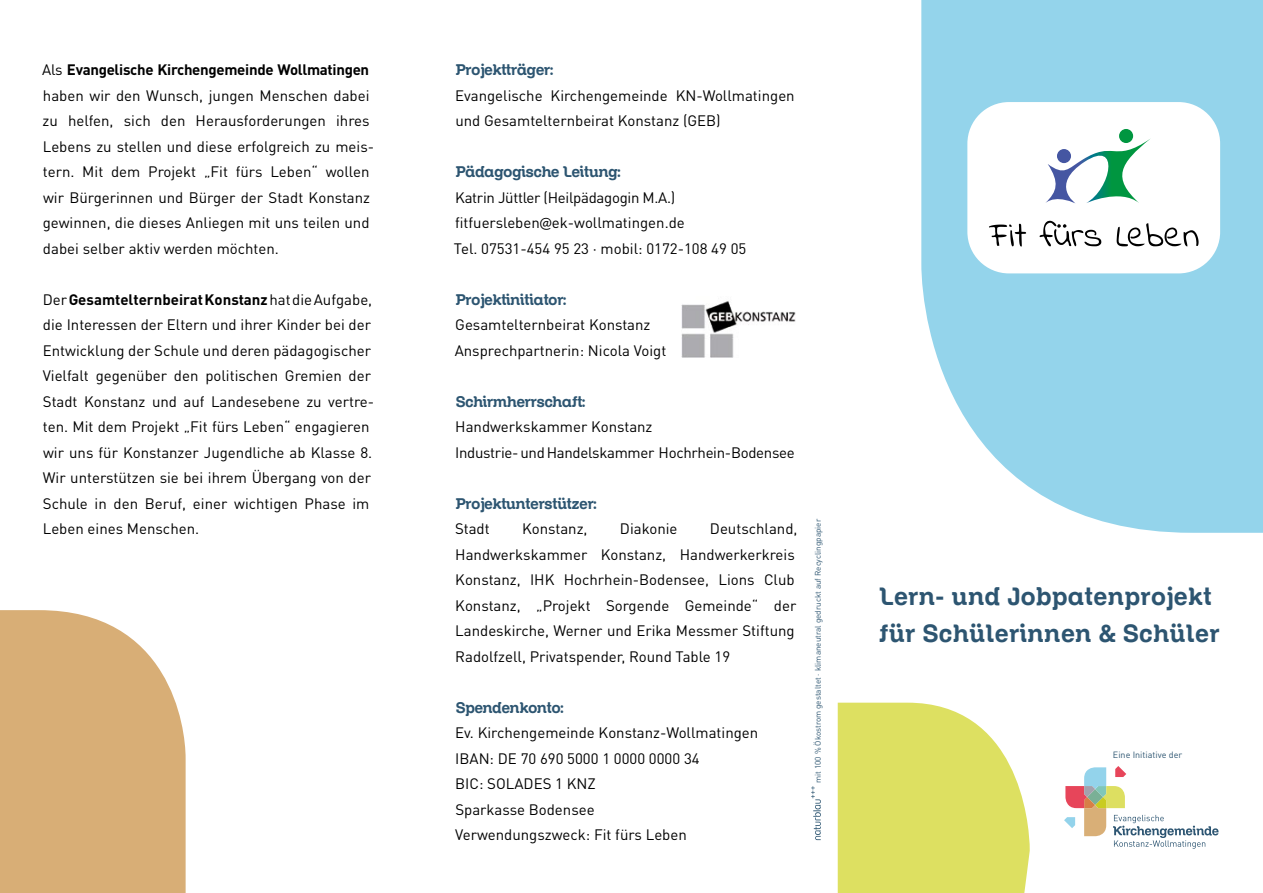
<style>
.page{position:relative;width:1263px;height:893px;background:#fff}
.page>*{position:absolute;margin:0;border:0;box-sizing:border-box;transform-origin:0 0}
.t1{font:24.3px "Zil Semi Slab";letter-spacing:.04em;color:#2d5571}
.Fließtext{font:15px/25.5px "DIN Pro";color:#000}
.Fließtext-2{font:15px "Zil Semi Slab";color:#2d5571}
.Fließtext-3{font:15px "DIN Pro";letter-spacing:-.02em;color:#000}
.t2{font:9px "DIN Pro";color:#2d5571}
.t3{font:8.1px "DIN Pro";color:#2d5571}
.s1{font-weight:700}
.s2{font-family:"Aleo"}
</style>
<div class="page">
<svg style="left:921px;top:0;width:342px;height:533px;background:#9fd8ed"></svg>
<img style="left:682px;top:301px;width:113px;height:56px">
<svg style="left:811px;top:786px;width:10px;height:54px"></svg>
<svg style="left:0;top:610px;width:186px;height:283px;background:#dbb481"></svg>
<svg style="left:1064px;top:766px;width:154px;height:83px"></svg>
<div style="left:967px;top:102px;width:253px;height:171px;background:#fff;border-radius:42px"></div>
<svg style="left:1045px;top:138px;width:106px;height:66px"></svg>
<div style="left:1057px;top:149px;width:14px;height:14px;background:#4556a2;border-radius:7px"></div>
<div style="left:1119px;top:129px;width:14px;height:14px;background:#009640;border-radius:7px"></div>
<svg style="left:989px;top:221px;width:209px;height:26px"></svg>
<svg style="left:838px;top:703px;width:192px;height:190px;background:#e0e270"></svg>
<p class="Fließtext" style="left:42px;top:56px;width:333px">Als <span class="s1">Evangelische Kirchengemeinde Wollmatingen </span>haben wir den Wunsch, jungen Menschen dabei zu helfen, sich den Herausforderungen ihres Lebens zu stellen und diese erfolgreich zu meis&shy;tern. Mit dem Projekt „Fit fürs Leben“ wollen wir Bürgerinnen und Bürger der Stadt Konstanz gewinnen, die dieses Anliegen mit uns teilen und dabei selber aktiv werden möchten.</p>
<p class="Fließtext" style="left:43px;top:286px;width:333px">Der <span class="s1">Gesamtelternbeirat Konstanz</span> hat die Aufgabe, die Interessen der Eltern und ihrer Kinder bei der Entwicklung der Schule und deren pädagogischer Vielfalt gegenüber den politischen Gremien der Stadt Konstanz und auf Landesebene zu vertre&shy;ten. Mit dem Projekt „Fit fürs Leben“ engagieren wir uns für Konstanzer Jugendliche ab Klasse 8.<br>Wir unterstützen sie bei ihrem Übergang von der Schule in den Beruf, einer wichtigen Phase im Leben eines Menschen.</p>
<p class="Fließtext-2" style="left:456px;top:61px;width:99px">Projektträger:</p>
<p class="Fließtext" style="left:455px;top:82px;width:341px">Evangelische Kirchengemeinde KN-Wollmatingen und Gesamtelternbeirat Konstanz (GEB)</p>
<p class="Fließtext-2" style="left:456px;top:163px;width:166px">Pädagogische Leitung:</p>
<p class="Fließtext-3" style="left:455px;top:187px;width:222px">Katrin Jüttler (Heilpädagogin M.A.)</p>
<p class="Fließtext" style="left:455px;top:209px;width:231px">fitfuersleben<span class="s2">@</span>ek-wollmatingen.de</p>
<p class="Fließtext" style="left:454px;top:235px;width:294px">Tel. 07531-454 95 23 · mobil: 0172-108 49 05</p>
<p class="Fließtext-2" style="left:456px;top:290px;width:112px">Projektinitiator:</p>
<p class="Fließtext" style="left:455px;top:311px;width:197px">Gesamtelternbeirat Konstanz</p>
<p class="Fließtext" style="left:455px;top:337px;width:213px">Ansprechpartnerin: Nicola Voigt</p>
<p class="Fließtext-2" style="left:456px;top:392px;width:131px">Schirmherrschaft:</p>
<p class="Fließtext" style="left:455px;top:413px;width:199px">Handwerkskammer Konstanz</p>
<p class="Fließtext-3" style="left:455px;top:442px;width:341px">Industrie- und Handelskammer Hochrhein-Bodensee</p>
<p class="Fließtext-2" style="left:456px;top:494px;width:142px">Projektunterstützer:</p>
<p class="Fließtext" style="left:455px;top:515px;width:36px">Stadt</p>
<p class="Fließtext" style="left:522px;top:515px;width:67px">Konstanz,</p>
<p class="Fließtext" style="left:620px;top:515px;width:59px">Diakonie</p>
<p class="Fließtext" style="left:455px;top:515px;width:344px;text-indent:255px">Deutschland, Handwerkskammer Konstanz, Handwerkerkreis Konstanz, IHK Hochrhein-Bodensee, Lions Club Konstanz, „Projekt Sorgende Gemeinde“ der Landeskirche, Werner und Erika Messmer Stiftung Radolfzell, Privatspender, Round Table 19</p>
<p class="Fließtext-2" style="left:456px;top:698px;width:109px">Spendenkonto:</p>
<p class="Fließtext" style="left:455px;top:719px;width:305px">Ev. Kirchengemeinde Konstanz-Wollmatingen</p>
<p class="Fließtext" style="left:455px;top:745px;width:246px">IBAN: DE 70 690 5000 1 0000 0000 34</p>
<p class="Fließtext" style="left:455px;top:770px;width:142px">BIC: SOLADES 1 KNZ</p>
<p class="Fließtext" style="left:455px;top:796px;width:141px">Sparkasse Bodensee</p>
<p class="Fließtext" style="left:455px;top:821px;width:233px">Verwendungszweck: Fit fürs Leben</p>
<p class="t3" style="left:812px;top:783px;width:265px;rotate:-90deg">mit 100 % Ökostrom gestaltet · klimaneutral gedruckt auf Recyclingpapier</p>
<p class="t1" style="left:879px;top:581px;width:333px">Lern- und Jobpatenprojekt</p>
<p class="t1" style="left:879px;top:619px;width:341px">für Schülerinnen &amp; Schüler</p>
<p class="t2" style="left:1113px;top:749px;width:71px">Eine Initiative der</p>
</div>
